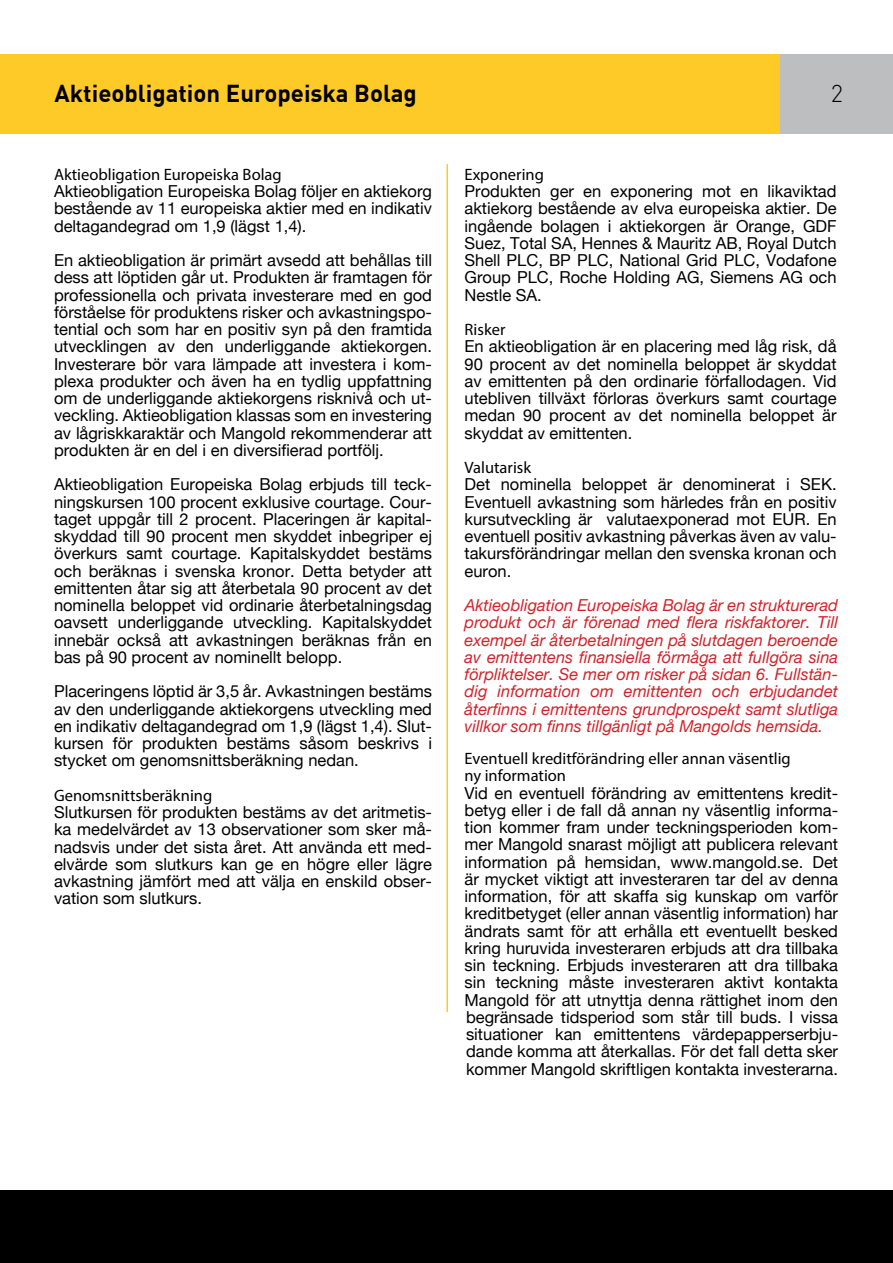
<style>
.page{position:relative;width:893px;height:1263px;background:#fff}
.page>*{position:absolute;margin:0;border:0;box-sizing:border-box;transform-origin:0 0}
.t1{font:700 24px "DIN Offc Pro";color:#000}
.t2{font:300 24px "DIN Offc Pro";color:#000}
.t3{font:16.5px/17.2px "Helvetica Neue";color:#000;text-align:justify}
.t4{font:italic 16.5px/17.2px "Helvetica Neue";color:#d2232a;text-align:justify}
.t5{font:16.5px/17.2px "Myriad Pro";color:#000}
</style>
<div class="page">
<div style="left:0;top:1191px;width:893px;height:72px;background:#000"></div>
<div style="left:780px;top:54px;width:113px;height:79px;background:#bcbec0"></div>
<div style="left:0;top:54px;width:780px;height:79px;background:#fdca27"></div>
<hr style="left:446px;top:164px;width:2px;height:848px;background:#fdca27">
<h1 class="t1" style="left:55px;top:74px;width:364px">Aktieobligation Europeiska Bolag</h1>
<h1 class="t2" style="left:831px;top:75px;width:14px">2</h1>
<p class="t5" style="left:54px;top:166px;width:229px">Aktieobligation Europeiska Bolag</p>
<p class="t3" style="left:54px;top:182px;width:380px">Aktieobligation Europeiska Bolag följer en aktiekorg bestående av 11 europeiska aktier med en indikativ deltagandegrad om 1,9 (lägst 1,4).</p>
<p class="t3" style="left:54px;top:251px;width:380px">En aktieobligation är primärt avsedd att behållas till dess att löptiden går ut. Produkten är framtagen för professionella och privata investerare med en god förståelse för produktens risker och avkastningspo&shy;tential och som har en positiv syn på den framtida utvecklingen av den underliggande aktiekorgen.<br>Investerare bör vara lämpade att investera i kom&shy;plexa produkter och även ha en tydlig uppfattning om de underliggande aktiekorgens risknivå och ut&shy;veckling. Aktieobligation klassas som en investering av lågriskkaraktär och Mangold rekommenderar att produkten är en del i en diversifierad portfölj.</p>
<p class="t3" style="left:54px;top:476px;width:380px">Aktieobligation Europeiska Bolag erbjuds till teck&shy;ningskursen 100 procent exklusive courtage. Cour&shy;taget uppgår till 2 procent. Placeringen är kapital&shy;skyddad till 90 procent men skyddet inbegriper ej överkurs samt courtage. Kapitalskyddet bestäms och beräknas i svenska kronor. Detta betyder att emittenten åtar sig att återbetala 90 procent av det nominella beloppet vid ordinarie återbetalningsdag oavsett underliggande utveckling. Kapitalskyddet innebär också att avkastningen beräknas från en bas på 90 procent av nominellt belopp.</p>
<p class="t3" style="left:54px;top:683px;width:380px">Placeringens löptid är 3,5 år. Avkastningen bestäms av den underliggande aktiekorgens utveckling med en indikativ deltagandegrad om 1,9 (lägst 1,4). Slut&shy;kursen för produkten bestäms såsom beskrivs i stycket om genomsnittsberäkning nedan.</p>
<p class="t5" style="left:54px;top:786px;width:160px">Genomsnittsberäkning</p>
<p class="t3" style="left:54px;top:803px;width:380px">Slutkursen för produkten bestäms av det aritmetis&shy;ka medelvärdet av 13 observationer som sker må&shy;nadsvis under det sista året. Att använda ett med&shy;elvärde som slutkurs kan ge en högre eller lägre avkastning jämfört med att välja en enskild obser&shy;vation som slutkurs.</p>
<p class="t5" style="left:465px;top:166px;width:81px">Exponering</p>
<p class="t3" style="left:465px;top:182px;width:374px">Produkten ger en exponering mot en likaviktad aktiekorg bestående av elva europeiska aktier. De ingående bolagen i aktiekorgen är Orange, GDF Suez, Total SA, Hennes &amp; Mauritz AB, Royal Dutch Shell PLC, BP PLC, National Grid PLC, Vodafone Group PLC, Roche Holding AG, Siemens AG och Nestle SA.</p>
<p class="t5" style="left:465px;top:321px;width:42px">Risker</p>
<p class="t3" style="left:465px;top:338px;width:374px">En aktieobligation är en placering med låg risk, då 90 procent av det nominella beloppet är skyddat av emittenten på den ordinarie förfallodagen. Vid utebliven tillväxt förloras överkurs samt courtage medan 90 procent av det nominella beloppet är skyddat av emittenten.</p>
<p class="t5" style="left:465px;top:459px;width:68px">Valutarisk</p>
<p class="t3" style="left:465px;top:476px;width:374px">Det nominella beloppet är denominerat i SEK.<br>Eventuell avkastning som härledes från en positiv kursutveckling är valutaexponerad mot EUR. En eventuell positiv avkastning påverkas även av valu&shy;takursförändringar mellan den svenska kronan och euron.</p>
<p class="t4" style="left:465px;top:596px;width:375px">Aktieobligation Europeiska Bolag är en strukturerad produkt och är förenad med flera riskfaktorer. Till exempel är återbetalningen på slutdagen beroende av emittentens finansiella förmåga att fullgöra sina förpliktelser. Se mer om risker på sidan 6. Fullstän&shy;dig information om emittenten och erbjudandet återfinns i emittentens grundprospekt samt slutliga villkor som finns tillgänligt på Mangolds hemsida.</p>
<p class="t5" style="left:465px;top:750px;width:328px">Eventuell kreditförändring eller annan väsentlig ny information</p>
<p class="t3" style="left:465px;top:784px;width:375px">Vid en eventuell förändring av emittentens kredit&shy;betyg eller i de fall då annan ny väsentlig informa&shy;tion kommer fram under teckningsperioden kom&shy;mer Mangold snarast möjligt att publicera relevant information på hemsidan, www.mangold.se. Det är mycket viktigt att investeraren tar del av denna information, för att skaffa sig kunskap om varför kreditbetyget (eller annan väsentlig information) har ändrats samt för att erhålla ett eventuellt besked kring huruvida investeraren erbjuds att dra tillbaka sin teckning. Erbjuds investeraren att dra tillbaka sin teckning måste investeraren aktivt kontakta Mangold för att utnyttja denna rättighet inom den begränsade tidsperiod som står till buds. I vissa situationer kan emittentens värdepapperserbju&shy;dande komma att återkallas. För det fall detta sker kommer Mangold skriftligen kontakta investerarna.</p>
</div>
